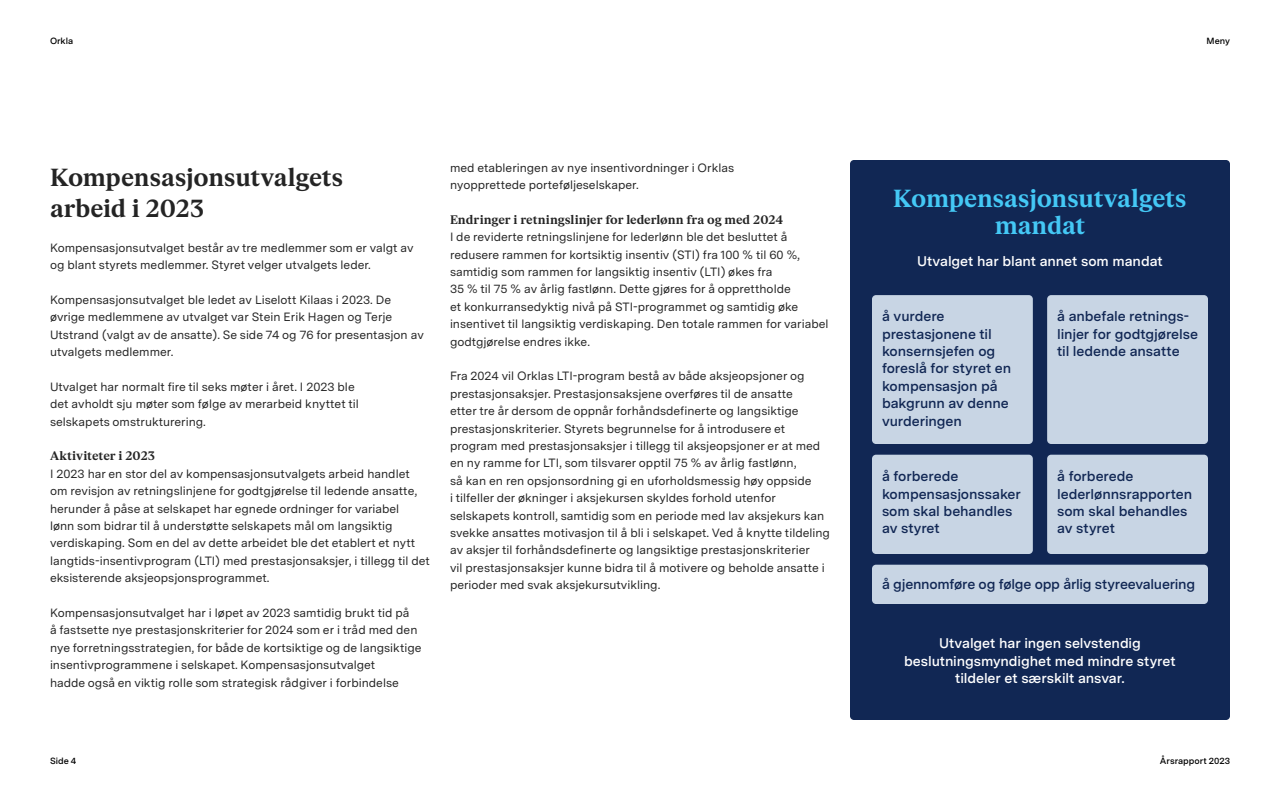
<style>
.page{position:relative;width:1280px;height:800px;background:#fff}
.page>*{position:absolute;margin:0;border:0;box-sizing:border-box;transform-origin:0 0}
._2_Heading_24pt{font:700 24px/31.3px "FK Roman Standard";letter-spacing:-.015em;color:#242424}
.Heading_16pt___Messina{font:700 24px/27.8px "FK Roman Standard";letter-spacing:-.015em;color:#44c8f5;text-align:center}
._5_Heading_12pt___Messina{font:600 14px/17.4px "Messina Sans";letter-spacing:-.005em;color:#112754}
._5_Heading_12pt___Messina-2{font:600 14px/17.4px "Messina Sans";letter-spacing:-.005em;color:#fff;text-align:center}
.Body_12pt{font:12px/17.4px "Messina Sans";color:#242424}
._4_Heading_12pt___FK_Roman{font:700 12px "FK Roman Standard";letter-spacing:-.005em;color:#242424}
.t1{font:600 9px "Messina Sans";color:#000}
</style>
<div class="page">
<div style="left:850px;top:160px;width:380px;height:560px;background:#112754;border-radius:4px"></div>
<div style="left:872px;top:295px;width:161px;height:149px;background:#c8d5e4;border-radius:4px"></div>
<div style="left:872px;top:455px;width:161px;height:99px;background:#c8d5e4;border-radius:4px"></div>
<div style="left:872px;top:565px;width:336px;height:39px;background:#c8d5e4;border-radius:4px"></div>
<div style="left:1047px;top:295px;width:161px;height:149px;background:#c8d5e4;border-radius:4px"></div>
<div style="left:1047px;top:455px;width:161px;height:99px;background:#c8d5e4;border-radius:4px"></div>
<p class="t1" style="left:50px;top:35px;width:25px">Orkla</p>
<p class="_2_Heading_24pt" style="left:50px;top:160px;width:295px">Kompensasjonsutvalgets arbeid i 2023</p>
<p class="Body_12pt" style="left:50px;top:239px;width:365px">Kompensasjonsutvalget består av tre medlemmer som er valgt av og blant styrets medlemmer. Styret velger utvalgets leder.</p>
<p class="Body_12pt" style="left:50px;top:291px;width:375px">Kompensasjonsutvalget ble ledet av Liselott Kilaas i 2023. De øvrige medlemmene av utvalget var Stein Erik Hagen og Terje Utstrand (valgt av de ansatte). Se side 74 og 76 for presentasjon av utvalgets medlemmer.</p>
<p class="Body_12pt" style="left:50px;top:378px;width:310px">Utvalget har normalt fire til seks møter i året. I 2023 ble det avholdt sju møter som følge av merarbeid knyttet til selskapets omstrukturering.</p>
<p class="_4_Heading_12pt___FK_Roman" style="left:50px;top:447px;width:107px">Aktiviteter i 2023</p>
<p class="Body_12pt" style="left:50px;top:465px;width:381px">I 2023 har en stor del av kompensasjonsutvalgets arbeid handlet om revisjon av retningslinjene for godtgjørelse til ledende ansatte, herunder å påse at selskapet har egnede ordninger for variabel<br>lønn som bidrar til å understøtte selskapets mål om langsiktig verdiskaping. Som en del av dette arbeidet ble det etablert et nytt langtids-insentivprogram (LTI) med prestasjonsaksjer, i tillegg til det eksisterende aksjeopsjonsprogrammet.</p>
<p class="Body_12pt" style="left:50px;top:604px;width:373px">Kompensasjonsutvalget har i løpet av 2023 samtidig brukt tid på<br>å fastsette nye prestasjonskriterier for 2024 som er i tråd med den nye forretningsstrategien, for både de kortsiktige og de langsiktige insentivprogrammene i selskapet. Kompensasjonsutvalget<br>hadde også en viktig rolle som strategisk rådgiver i forbindelse</p>
<p class="Body_12pt" style="left:450px;top:159px;width:286px">med etableringen av nye insentivordninger i Orklas nyopprettede porteføljeselskaper.</p>
<p class="_4_Heading_12pt___FK_Roman" style="left:450px;top:210px;width:335px">Endringer i retningslinjer for lederlønn fra og med 2024</p>
<p class="Body_12pt" style="left:450px;top:228px;width:380px">I de reviderte retningslinjene for lederlønn ble det besluttet å redusere rammen for kortsiktig insentiv (STI) fra 100 % til 60 %, samtidig som rammen for langsiktig insentiv (LTI) økes fra<br>35 % til 75 % av årlig fastlønn. Dette gjøres for å opprettholde<br>et konkurransedyktig nivå på STI-programmet og samtidig øke insentivet til langsiktig verdiskaping. Den totale rammen for variabel godtgjørelse endres ikke.</p>
<p class="Body_12pt" style="left:450px;top:367px;width:381px">Fra 2024 vil Orklas LTI-program bestå av både aksjeopsjoner og prestasjonsaksjer. Prestasjonsaksjene overføres til de ansatte<br>etter tre år dersom de oppnår forhåndsdefinerte og langsiktige prestasjonskriterier. Styrets begrunnelse for å introdusere et program med prestasjonsaksjer i tillegg til aksjeopsjoner er at med en ny ramme for LTI, som tilsvarer opptil 75 % av årlig fastlønn,<br>så kan en ren opsjonsordning gi en uforholdsmessig høy oppside<br>i tilfeller der økninger i aksjekursen skyldes forhold utenfor selskapets kontroll, samtidig som en periode med lav aksjekurs kan svekke ansattes motivasjon til å bli i selskapet. Ved å knytte tildeling av aksjer til forhåndsdefinerte og langsiktige prestasjonskriterier<br>vil prestasjonsaksjer kunne bidra til å motivere og beholde ansatte i perioder med svak aksjekursutvikling.</p>
<p class="t1" style="left:1207px;top:35px;width:25px">Meny</p>
<p class="Heading_16pt___Messina" style="left:893px;top:183px;width:295px">Kompensasjonsutvalgets mandat</p>
<p class="_5_Heading_12pt___Messina-2" style="left:917px;top:252px;width:247px">Utvalget har blant annet som mandat</p>
<p class="_5_Heading_12pt___Messina" style="left:882px;top:307px;width:131px">å vurdere prestasjonene til konsernsjefen og foreslå for styret en kompensasjon på bakgrunn av denne vurderingen</p>
<p class="_5_Heading_12pt___Messina" style="left:882px;top:467px;width:140px">å forberede kompensasjonssaker som skal behandles av styret</p>
<p class="_5_Heading_12pt___Messina" style="left:1057px;top:307px;width:142px">å anbefale retnings&shy;linjer for godtgjørelse til ledende ansatte</p>
<p class="_5_Heading_12pt___Messina" style="left:1057px;top:467px;width:137px">å forberede lederlønnsrapporten som skal behandles av styret</p>
<p class="_5_Heading_12pt___Messina" style="left:882px;top:575px;width:315px">å gjennomføre og følge opp årlig styreevaluering</p>
<p class="_5_Heading_12pt___Messina-2" style="left:904px;top:634px;width:273px">Utvalget har ingen selvstendig beslutningsmyndighet med mindre styret tildeler et særskilt ansvar.</p>
<p class="t1" style="left:50px;top:755px;width:28px">Side 4</p>
<p class="t1" style="left:1160px;top:755px;width:72px">Årsrapport 2023</p>
</div>
